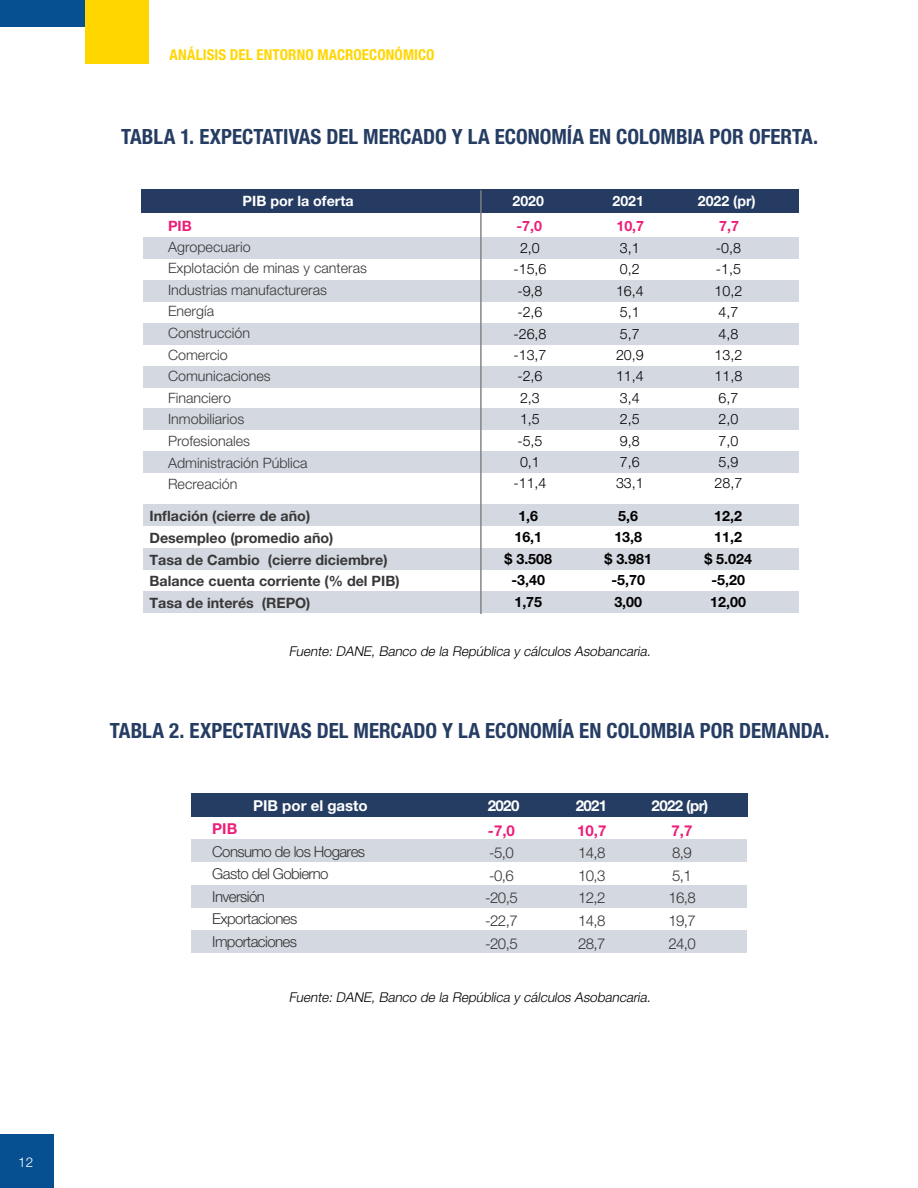
<style>
.page{position:relative;width:918px;height:1188px;background:#fff}
.page>*{position:absolute;margin:0;border:0;box-sizing:border-box;transform-origin:0 0}
.t1{font:700 condensed 21px "Helvetica Neue LT Std";color:#263d63}
.t2{font:300 15px/22.5px "Helvetica Neue LT Std";letter-spacing:-.04em;color:#333}
.t3{font:700 condensed 15px "Helvetica Neue LT Std";letter-spacing:.005em;color:#ffd600}
.t4{font:700 15px "Helvetica Neue LT Std";letter-spacing:-.04em;color:#fff}
.t5{font:700 15px "Helvetica Neue LT Std";color:#ed1e79}
.t6{font:700 15px "Helvetica Neue LT Std";color:#fff}
.t7{font:300 14.25px/21.6px "Helvetica Neue LT Std";color:#383838}
.t8{font:300 14.25px/21.5px "Helvetica Neue LT Std";color:#000}
.t9{font:700 14.25px/21.6px "Helvetica Neue LT Std";color:#383838}
.t10{font:700 14.25px/21.5px "Helvetica Neue LT Std";color:#000;text-align:center}
.t11{font:700 14.25px "Helvetica Neue LT Std";color:#fff}
.t12{font:700 14.25px "Helvetica Neue LT Std";color:#ed1e79}
.t13{font:italic 300 13.5px "Helvetica Neue LT Std";color:#000}
.t14{font:300 13.5px "Helvetica Neue LT Std";color:#fff}
</style>
<div class="page">
<div style="left:0;top:1134px;width:54px;height:54px;background:#064f91"></div>
<div style="left:85px;top:0;width:64px;height:64px;background:#ffd600"></div>
<div style="left:0;top:0;width:85px;height:27px;background:#064f91"></div>
<div style="left:143px;top:237px;width:655px;height:22px;background:#d4d8e0"></div>
<div style="left:143px;top:280px;width:655px;height:22px;background:#d4d8e0"></div>
<div style="left:143px;top:323px;width:655px;height:22px;background:#d4d8e0"></div>
<div style="left:143px;top:366px;width:655px;height:21px;background:#d4d8e0"></div>
<div style="left:143px;top:409px;width:655px;height:21px;background:#d4d8e0"></div>
<div style="left:143px;top:452px;width:655px;height:21px;background:#d4d8e0"></div>
<div style="left:143px;top:504px;width:655px;height:22px;background:#d4d8e0"></div>
<div style="left:143px;top:549px;width:655px;height:21px;background:#d4d8e0"></div>
<div style="left:143px;top:591px;width:655px;height:22px;background:#d4d8e0"></div>
<div style="left:141px;top:189px;width:657px;height:24px;background:#253b62"></div>
<hr style="left:480px;top:190px;width:2px;height:424px;background:#808080">
<div style="left:191px;top:840px;width:556px;height:22px;background:#d4d8e0"></div>
<div style="left:191px;top:885px;width:556px;height:22px;background:#d4d8e0"></div>
<div style="left:191px;top:930px;width:556px;height:23px;background:#d4d8e0"></div>
<div style="left:191px;top:793px;width:557px;height:24px;background:#263d63"></div>
<p class="t14" style="left:18px;top:1154px;width:17px">12</p>
<p class="t3" style="left:170px;top:46px;width:267px">ANÁLISIS DEL ENTORNO MACROECONÓMICO</p>
<h1 class="t1" style="left:121px;top:124px;width:699px">TABLA 1. EXPECTATIVAS DEL MERCADO Y LA ECONOMÍA EN COLOMBIA POR OFERTA.</h1>
<p class="t11" style="left:243px;top:192px;width:113px">PIB por la oferta</p>
<p class="t11" style="left:513px;top:192px;width:33px">2020</p>
<p class="t11" style="left:698px;top:192px;width:59px">2022 (pr)</p>
<p class="t8" style="left:513px;top:237px;width:35px;text-align:center">2,0 -15,6 -9,8 -2,6 -26,8 -13,7 -2,6<br>2,3<br>1,5 -5,5<br>0,1 -11,4</p>
<p class="t8" style="left:715px;top:237px;width:29px">-0,8 -1,5<br>10,2<br>4,7<br>4,8<br>13,2<br>11,8<br>6,7<br>2,0<br>7,0<br>5,9<br>28,7</p>
<p class="t10" style="left:504px;top:505px;width:49px">1,6<br>16,1<br>$ 3.508 -3,40<br>1,75</p>
<p class="t11" style="left:613px;top:192px;width:33px">2021</p>
<p class="t8" style="left:616px;top:237px;width:29px">3,1<br>0,2<br>16,4<br>5,1<br>5,7<br>20,9<br>11,4<br>3,4<br>2,5<br>9,8<br>7,6<br>33,1</p>
<p class="t10" style="left:604px;top:505px;width:49px">5,6<br>13,8<br>$ 3.981 -5,70<br>3,00</p>
<p class="t10" style="left:704px;top:505px;width:49px">12,2<br>11,2<br>$ 5.024 -5,20<br>12,00</p>
<p class="t12" style="left:168px;top:217px;width:25px">PIB</p>
<p class="t12" style="left:516px;top:217px;width:27px">-7,0</p>
<p class="t12" style="left:616px;top:217px;width:29px">10,7</p>
<p class="t12" style="left:719px;top:217px;width:21px">7,7</p>
<p class="t7" style="left:168px;top:235px;width:200px">Agropecuario<br>Explotación de minas y canteras<br>Industrias manufactureras<br>Energía<br>Construcción<br>Comercio<br>Comunicaciones<br>Financiero<br>Inmobiliarios<br>Profesionales<br>Administración Pública<br>Recreación</p>
<p class="t9" style="left:150px;top:505px;width:252px">Inflación (cierre de año)<br>Desempleo (promedio año)<br>Tasa de Cambio (cierre diciembre)<br>Balance cuenta corriente (% del PIB)<br>Tasa de interés (REPO)</p>
<p class="t13" style="left:289px;top:643px;width:366px">Fuente: DANE, Banco de la República y cálculos Asobancaria.</p>
<h1 class="t1" style="left:110px;top:718px;width:721px">TABLA 2. EXPECTATIVAS DEL MERCADO Y LA ECONOMÍA EN COLOMBIA POR DEMANDA.</h1>
<p class="t6" style="left:253px;top:797px;width:116px">PIB por el gasto</p>
<p class="t4" style="left:488px;top:797px;width:33px">2020</p>
<p class="t4" style="left:576px;top:797px;width:33px">2021</p>
<p class="t5" style="left:212px;top:820px;width:27px">PIB</p>
<p class="t2" style="left:212px;top:840px;width:154px">Consumo de los Hogares<br>Gasto del Gobierno<br>Inversión<br>Exportaciones<br>Importaciones</p>
<p class="t5" style="left:488px;top:821px;width:29px">-7,0</p>
<p class="t2" style="left:485px;top:841px;width:34px">-5,0 -0,6 -20,5 -22,7 -20,5</p>
<p class="t5" style="left:577px;top:821px;width:31px">10,7</p>
<p class="t2" style="left:578px;top:841px;width:29px;text-align:justify">14,8<br>10,3<br>12,2<br>14,8<br>28,7</p>
<p class="t4" style="left:652px;top:797px;width:58px">2022 (pr)</p>
<p class="t5" style="left:672px;top:821px;width:22px">7,7</p>
<p class="t2" style="left:668px;top:841px;width:29px">8,9<br>5,1<br>16,8<br>19,7<br>24,0</p>
<p class="t13" style="left:289px;top:989px;width:366px">Fuente: DANE, Banco de la República y cálculos Asobancaria.</p>
</div>
